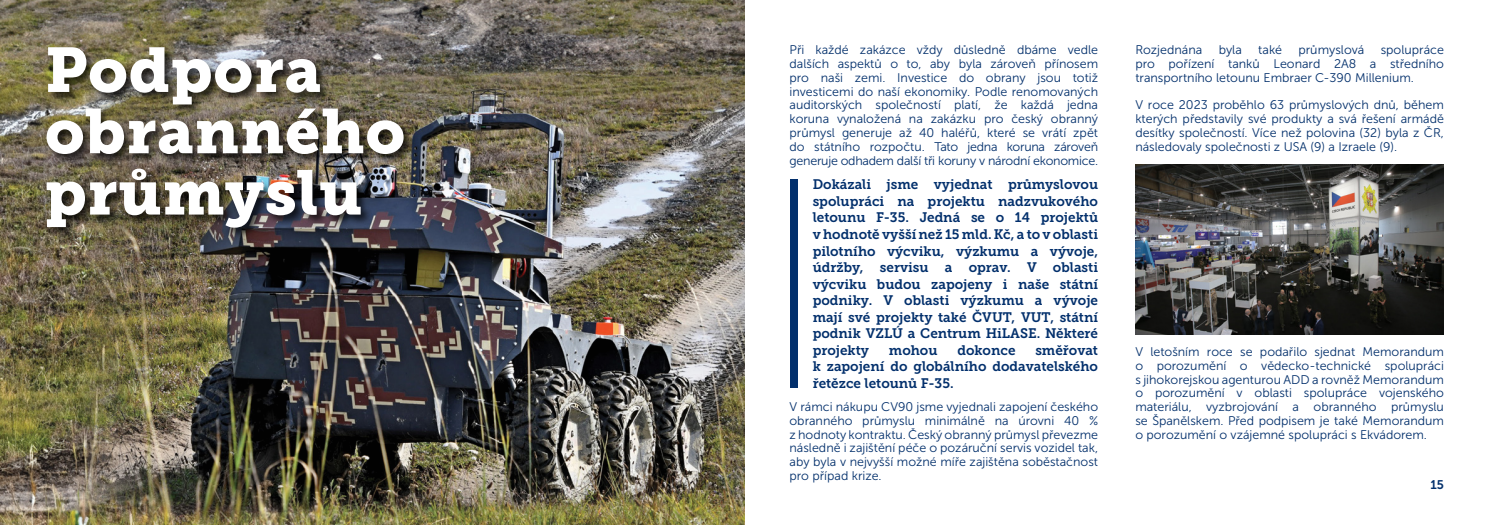
<style>
.page{position:relative;width:1489px;height:525px;background:#fff}
.page>*{position:absolute;margin:0;border:0;box-sizing:border-box;transform-origin:0 0}
.t1{font:62.5px/61.2px "Museo Slab 900";letter-spacing:.015em;color:#fff}
.t2{font:13.75px/16.5px "Museo Slab 700";color:#002e6b;text-align:justify}
.t3{font:12.5px/13.8px "Museo Sans 300";color:#002e6b;text-align:justify}
.t4{font:12.5px "Museo Sans 700";color:#002e6b}
</style>
<div class="page">
<img style="left:0;top:0;width:726px;height:524px">
<svg style="left:726px;top:0;width:718px;height:524px"></svg>
<h1 class="t1" style="left:45px;top:40px;width:361px">Podpora obranného průmyslu</h1>
<p class="t3" style="left:789px;top:43px;width:310px">Při každé zakázce vždy důsledně dbáme vedle dalších aspektů o to, aby byla zároveň přínosem pro naši zemi. Investice do obrany jsou totiž investicemi do naší ekonomiky. Podle renomovaných auditorských společností platí, že každá jedna koruna vynaložená na zakázku pro český obranný průmysl generuje až 40 haléřů, které se vrátí zpět do státního rozpočtu. Tato jedna koruna zároveň generuje odhadem další tři koruny v národní ekonomice.</p>
<p class="t2" style="left:812px;top:176px;width:287px">Dokázali jsme vyjednat průmyslovou spolupráci na projektu nadzvukového letounu F-35. Jedná se o 14 projektů v hodnotě vyšší než 15 mld. Kč, a to v oblasti pilotního výcviku, výzkumu a vývoje, údržby, servisu a oprav. V oblasti výcviku budou zapojeny i naše státní podniky. V oblasti výzkumu a vývoje mají své projekty také ČVUT, VUT, státní podnik VZLÚ a Centrum HiLASE. Některé projekty</p>
<p class="t2" style="left:888px;top:341px;width:50px">mohou</p>
<p class="t2" style="left:957px;top:341px;width:60px">dokonce</p>
<p class="t2" style="left:812px;top:341px;width:287px;text-indent:223px">směřovat k zapojení do globálního dodavatelského řetězce letounů F-35.</p>
<p class="t3" style="left:789px;top:400px;width:310px">V rámci nákupu CV90 jsme vyjednali zapojení českého obranného průmyslu minimálně na úrovni 40 % z hodnoty kontraktu. Český obranný průmysl převezme následně i zajištění péče o pozáruční servis vozidel tak, aby byla v nejvyšší možné míře zajištěna soběstačnost pro případ krize.</p>
<p class="t3" style="left:1135px;top:43px;width:68px">Rozjednána</p>
<p class="t3" style="left:1218px;top:43px;width:25px">byla</p>
<p class="t3" style="left:1258px;top:43px;width:25px">také</p>
<p class="t3" style="left:1298px;top:43px;width:67px">průmyslová</p>
<p class="t3" style="left:1135px;top:43px;width:310px;text-indent:245px">spolupráce pro pořízení tanků Leonard 2A8 a středního transportního letounu Embraer C-390 Millenium.</p>
<p class="t3" style="left:1135px;top:98px;width:310px">V roce 2023 proběhlo 63 průmyslových dnů, během kterých představily své produkty a svá řešení armádě desítky společností. Více než polovina (32) byla z ČR, následovaly společnosti z USA (9) a Izraele (9).</p>
<p class="t3" style="left:1135px;top:345px;width:310px">V letošním roce se podařilo sjednat Memorandum o porozumění o vědecko-technické spolupráci s jihokorejskou agenturou ADD a rovněž Memorandum o porozumění v oblasti spolupráce vojenského materiálu, vyzbrojování a obranného průmyslu se Španělskem. Před podpisem je také Memorandum o porozumění o vzájemné spolupráci s Ekvádorem.</p>
<p class="t4" style="left:1430px;top:478px;width:15px">15</p>
</div>
